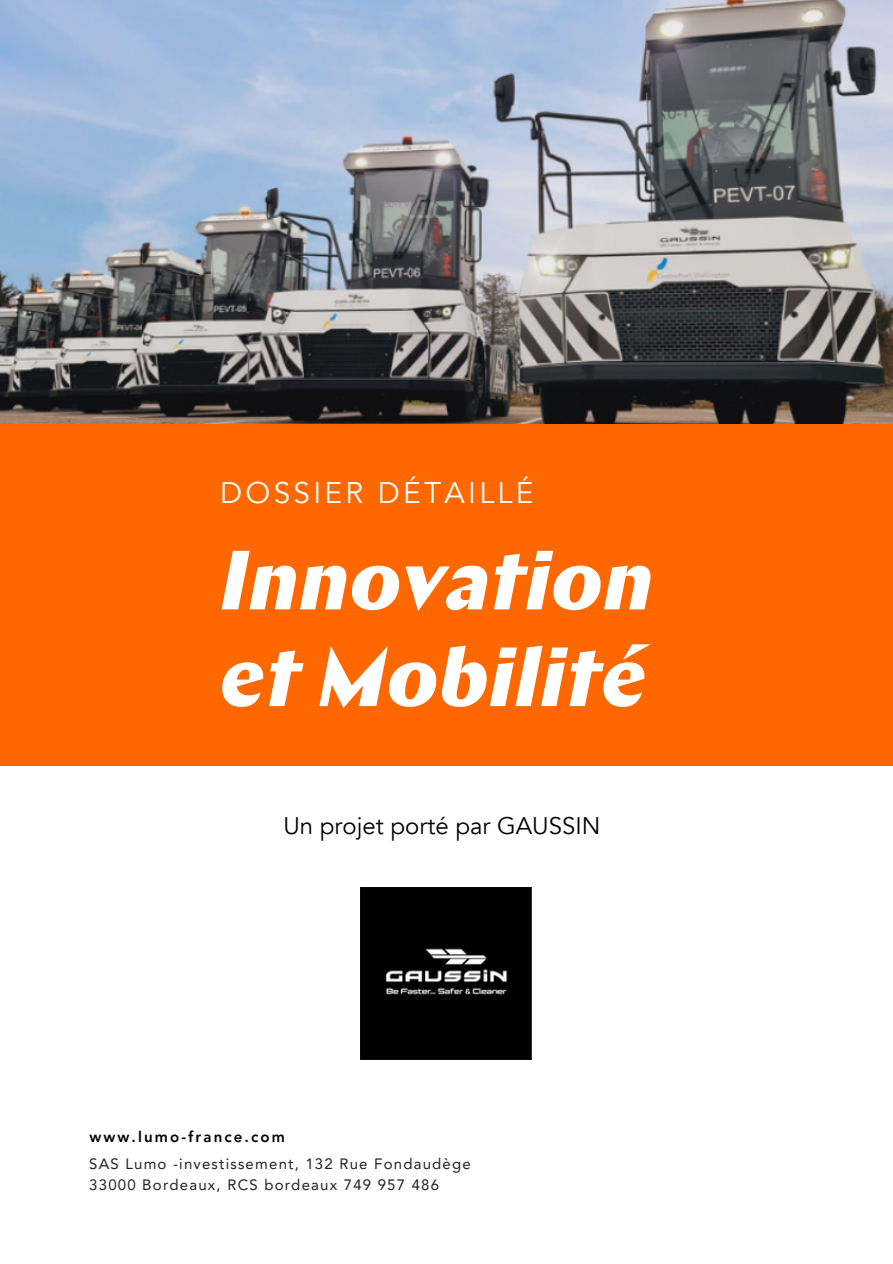
<style>
.page{position:relative;width:893px;height:1264px;background:#fff}
.page>*{position:absolute;margin:0;border:0;box-sizing:border-box;transform-origin:0 0}
.t1{font:italic 900 83.55px/96.6px "Chap";letter-spacing:.01em;color:#fff}
.t2{font:29.7px "Avenir";letter-spacing:.11em;color:#fff}
.t3{font:24px "Avenir";color:#000}
.t4{font:15px "Avenir LT Pro";letter-spacing:.08em;color:#222}
.t5{font:800 15px "Avenir LT Pro";letter-spacing:.14em;color:#000}
</style>
<div class="page">
<img style="left:0;top:0;width:892px;height:424px">
<img style="left:360px;top:887px;width:171px;height:172px">
<div style="left:0;top:424px;width:892px;height:341px;background:#ff6700"></div>
<p class="t2" style="left:220px;top:473px;width:314px">DOSSIER DÉTAILLÉ</p>
<p class="t1" style="left:220px;top:540px;width:434px">Innovation et Mobilité</p>
<p class="t3" style="left:283px;top:810px;width:318px">Un projet porté par GAUSSIN</p>
<p class="t5" style="left:89px;top:1130px;width:197px">www.lumo-france.com</p>
<p class="t4" style="left:89px;top:1158px;width:383px">SAS Lumo -investissement, 132 Rue Fondaudège</p>
<p class="t4" style="left:89px;top:1178px;width:351px">33000 Bordeaux, RCS bordeaux 749 957 486</p>
</div>
